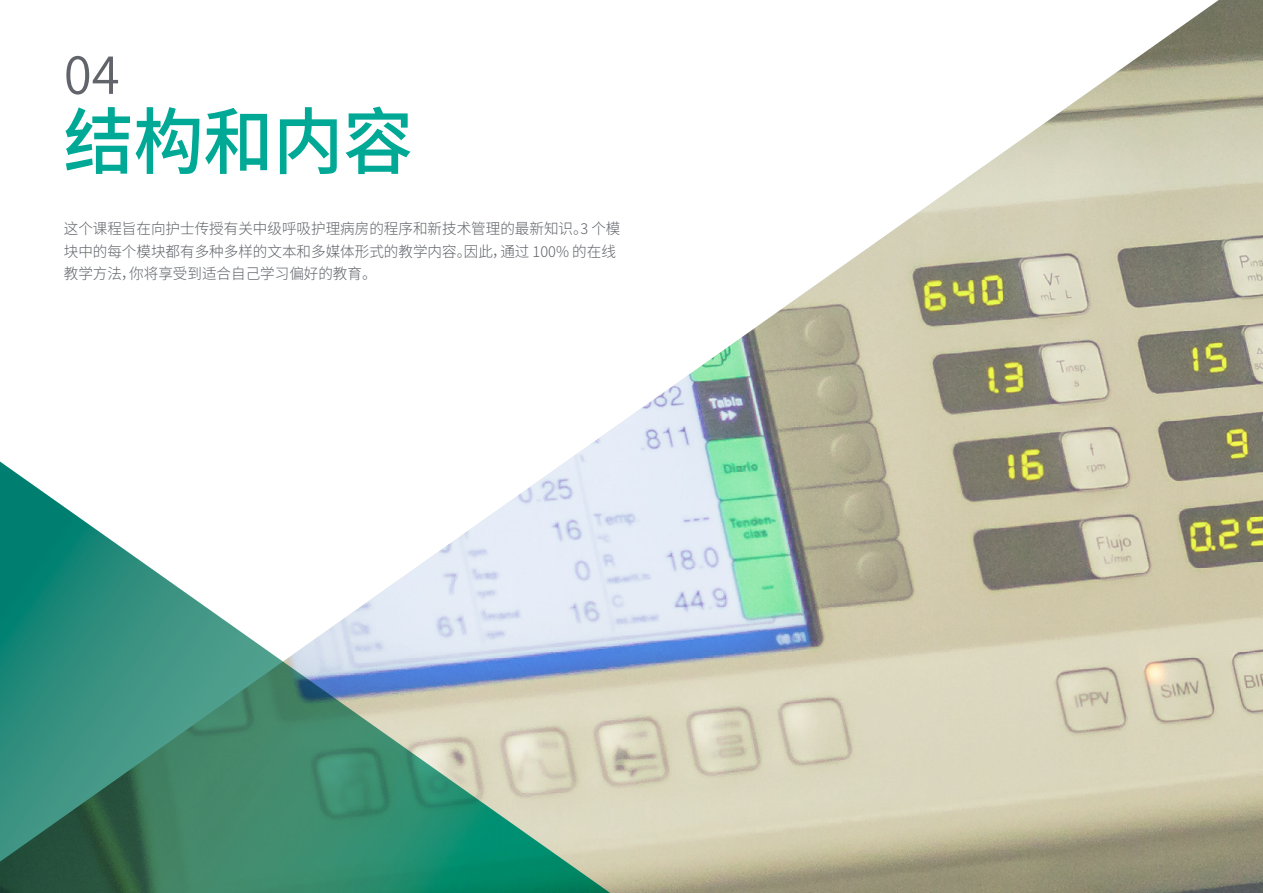
<style>
.page{position:relative;width:1263px;height:893px;background:#fff}
.page>*{position:absolute;margin:0;border:0;box-sizing:border-box;transform-origin:0 0}
.t1{font:500 72px "Source Han Sans CN";color:#00a996}
.t2{font:52.5px "Source Han Sans CN";color:#61646a}
.t3{font:300 15px/22.5px "Source Han Sans CN";color:#61646a}
</style>
<div class="page">
<img style="left:588px;top:0;width:675px;height:893px">
<svg style="left:0;top:446px;width:640px;height:447px"></svg>
<h2 class="t2" style="left:64px;top:45px;width:57px">04</h2>
<h1 class="t1" style="left:64px;top:101px;width:351px">结构和内容</h1>
<p class="t3" style="left:64px;top:218px;width:558px">这个课程旨在向护士传授有关中级呼吸护理病房的程序和新技术管理的最新知识。3 个模块中的每个模块都有多种多样的文本和多媒体形式的教学内容。因此，通过 100% 的在线教学方法，你将享受到适合自己学习偏好的教育。</p>
</div>
